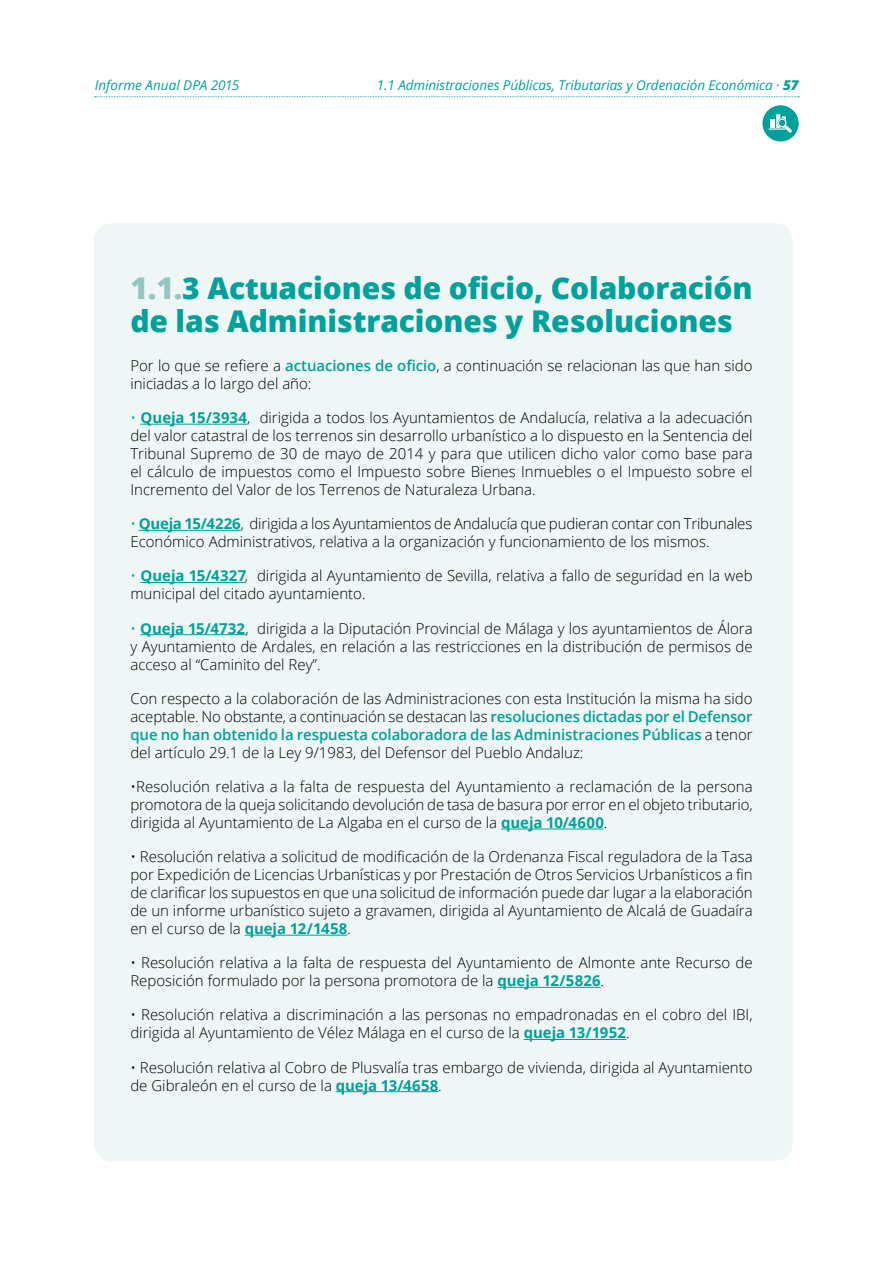
<style>
.page{position:relative;width:893px;height:1263px;background:#fff}
.page>*{position:absolute;margin:0;border:0;box-sizing:border-box;transform-origin:0 0}
.t1{font:800 30px/33px "Open Sans";letter-spacing:-.005em;color:#00a19a}
.t2{font:300 15px/18px "Open Sans";color:#000}
.t3{font:italic 13.5px "Open Sans";letter-spacing:-.005em;color:#00a19a}
.s1{font-weight:800}
.s2{color:#93c6c2}
.s3{font-weight:600;color:#00a19a}
.s4{color:#00a19a}
.s5{font-weight:700;color:#00a19a}
</style>
<div class="page">
<svg style="left:95px;top:96px;width:704px;height:1px"></svg>
<div style="left:762px;top:105px;width:37px;height:36px;background:#00a19a;border-radius:50%"></div>
<svg style="left:769px;top:114px;width:23px;height:19px"></svg>
<div style="left:94px;top:223px;width:699px;height:938px;background:#eff6f6;border-radius:18px"></div>
<hr style="left:141px;top:424px;width:106px;height:1px;background:#00a19a">
<hr style="left:139px;top:530px;width:102px;height:1px;background:#00a19a">
<hr style="left:140px;top:582px;width:105px;height:1px;background:#00a19a">
<hr style="left:140px;top:634px;width:106px;height:1px;background:#00a19a">
<hr style="left:501px;top:829px;width:103px;height:1px;background:#00a19a">
<hr style="left:245px;top:935px;width:102px;height:1px;background:#00a19a">
<hr style="left:497px;top:987px;width:104px;height:1px;background:#00a19a">
<hr style="left:524px;top:1039px;width:102px;height:1px;background:#00a19a">
<hr style="left:336px;top:1091px;width:102px;height:1px;background:#00a19a">
<p class="t3" style="left:95px;top:76px;width:146px">Informe Anual DPA 2015</p>
<p class="t3" style="left:377px;top:76px;width:423px">1.1 Administraciones Públicas, Tributarias y Ordenación Económica · <span class="s1">57</span></p>
<h1 class="t1" style="left:130px;top:270px;width:624px"><span class="s2">1.1.</span>3 Actuaciones de oficio, Colaboración de las Administraciones y Resoluciones</h1>
<p class="t2" style="left:130px;top:356px;width:624px">Por lo que se refiere a <span class="s3">actuaciones de oficio</span>, a continuación se relacionan las que han sido iniciadas a lo largo del año:</p>
<p class="t2" style="left:130px;top:408px;width:624px;text-align:justify"><span class="s4">•</span> <span class="s5">Queja 15/3934</span>, dirigida a todos los Ayuntamientos de Andalucía, relativa a la adecuación del valor catastral de los terrenos sin desarrollo urbanístico a lo dispuesto en la Sentencia del Tribunal Supremo de 30 de mayo de 2014 y para que utilicen dicho valor como base para el cálculo de impuestos como el Impuesto sobre Bienes Inmuebles o el Impuesto sobre el Incremento del Valor de los Terrenos de Naturaleza Urbana.</p>
<p class="t2" style="left:130px;top:514px;width:623px"><span class="s4">•</span> <span class="s5">Queja 15/4226</span>, dirigida a los Ayuntamientos de Andalucía que pudieran contar con Tribunales<br>Económico Administrativos, relativa a la organización y funcionamiento de los mismos.</p>
<p class="t2" style="left:130px;top:566px;width:624px"><span class="s4">•</span> <span class="s5">Queja 15/4327</span>, dirigida al Ayuntamiento de Sevilla, relativa a fallo de seguridad en la web municipal del citado ayuntamiento.</p>
<p class="t2" style="left:130px;top:619px;width:624px;text-align:justify"><span class="s4">•</span> <span class="s5">Queja 15/4732</span>, dirigida a la Diputación Provincial de Málaga y los ayuntamientos de Álora y Ayuntamiento de Ardales, en relación a las restricciones en la distribución de permisos de acceso al “Caminito del Rey”.</p>
<p class="t2" style="left:130px;top:689px;width:624px;text-align:justify">Con respecto a la colaboración de las Administraciones con esta Institución la misma ha sido aceptable. No obstante, a continuación se destacan las <span class="s3">resoluciones dictadas por el Defensor que no han obtenido la respuesta colaboradora de las Administraciones Públicas</span> a tenor del artículo 29.1 de la Ley 9/1983, del Defensor del Pueblo Andaluz:</p>
<p class="t2" style="left:130px;top:777px;width:624px;text-align:justify">•Resolución relativa a la falta de respuesta del Ayuntamiento a reclamación de la persona promotora de la queja solicitando devolución de tasa de basura por error en el objeto tributario, dirigida al Ayuntamiento de La Algaba en el curso de la <span class="s5">queja 10/4600</span>.</p>
<p class="t2" style="left:130px;top:847px;width:624px;text-align:justify">• Resolución relativa a solicitud de modificación de la Ordenanza Fiscal reguladora de la Tasa por Expedición de Licencias Urbanísticas y por Prestación de Otros Servicios Urbanísticos a fin de clarificar los supuestos en que una solicitud de información puede dar lugar a la elaboración de un informe urbanístico sujeto a gravamen, dirigida al Ayuntamiento de Alcalá de Guadaíra en el curso de la <span class="s5">queja 12/1458</span>.</p>
<p class="t2" style="left:130px;top:953px;width:624px">• Resolución relativa a la falta de respuesta del Ayuntamiento de Almonte ante Recurso de<br>Reposición formulado por la persona promotora de la <span class="s5">queja 12/5826</span>.</p>
<p class="t2" style="left:130px;top:1005px;width:624px">• Resolución relativa a discriminación a las personas no empadronadas en el cobro del IBI, dirigida al Ayuntamiento de Vélez Málaga en el curso de la <span class="s5">queja 13/1952</span>.</p>
<p class="t2" style="left:130px;top:1058px;width:624px">• Resolución relativa al Cobro de Plusvalía tras embargo de vivienda, dirigida al Ayuntamiento de Gibraleón en el curso de la <span class="s5">queja 13/4658</span>.</p>
</div>
